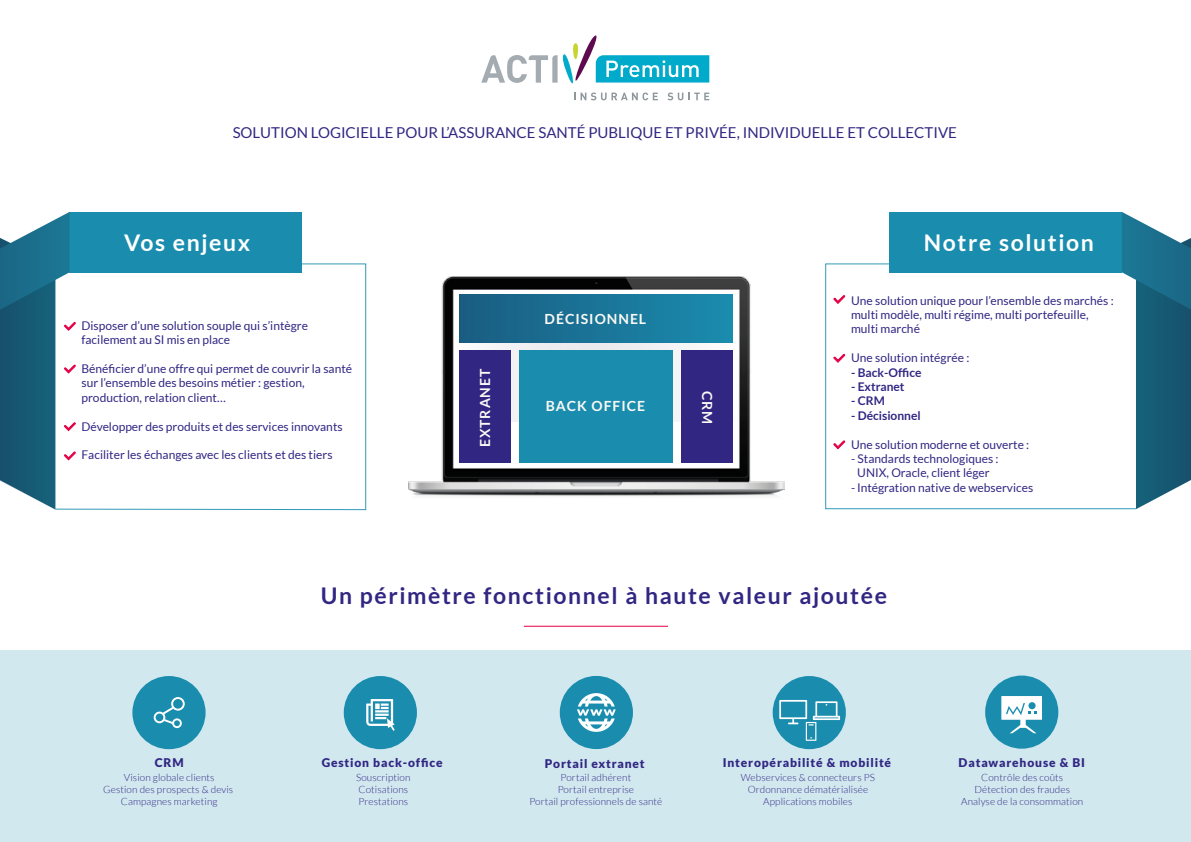
<style>
.page{position:relative;width:1191px;height:842px;background:#fff}
.page>*{position:absolute;margin:0;border:0;box-sizing:border-box;transform-origin:0 0}
.t1{font:700 23px "Lato";letter-spacing:.07em;color:#312783}
.t2{font:700 23px "Lato";letter-spacing:.07em;color:#fff}
.t3{font:15px "Lato";color:#312783}
.t4{font:700 14px "Lato";letter-spacing:.07em;color:#fbf9f4}
.t5{font:12px/14.4px "Lato";color:#312783}
.t6{font:900 12px "Lato";letter-spacing:.07em;color:#312783}
.t7{font:700 12px "Lato";color:#312783}
.t8{font:300 10px/12px "Lato";letter-spacing:.01em;color:#312783;text-align:center}
</style>
<div class="page">
<svg style="left:481px;top:35px;width:228px;height:65px"></svg>
<img style="left:409px;top:276px;width:376px;height:220px">
<svg style="left:616px;top:343px;width:143px;height:79px"></svg>
<div style="left:459px;top:343px;width:157px;height:81px;background:#f2f1f4"></div>
<div style="left:459px;top:295px;width:273px;height:48px;background:linear-gradient(to right,#1a5c81,#1a8cae)"></div>
<div style="left:681px;top:350px;width:51px;height:113px;background:#312783"></div>
<div style="left:459px;top:350px;width:52px;height:112px;background:#312783"></div>
<div style="left:519px;top:350px;width:153px;height:112px;background:#1a8daf"></div>
<div style="left:0;top:650px;width:1191px;height:192px;background:#d2e8ef"></div>
<div style="left:70px;top:212px;width:231px;height:60px;background:#1a8daf"></div>
<svg style="left:76px;top:263px;width:290px;height:247px"></svg>
<svg style="left:825px;top:263px;width:296px;height:246px"></svg>
<svg style="left:0;top:212px;width:76px;height:298px"></svg>
<hr style="left:524px;top:626px;width:144px;height:1px;background:#e50046">
<svg style="left:832px;top:353px;width:14px;height:11px"></svg>
<svg style="left:832px;top:440px;width:14px;height:10px"></svg>
<svg style="left:832px;top:294px;width:14px;height:11px"></svg>
<div style="left:889px;top:212px;width:232px;height:60px;background:#1a8daf"></div>
<svg style="left:1121px;top:212px;width:70px;height:297px"></svg>
<div style="left:772px;top:676px;width:74px;height:73px;background:#1a8daf;border-radius:50%"></div>
<div style="left:132px;top:676px;width:74px;height:73px;background:#1a8daf;border-radius:50%"></div>
<div style="left:344px;top:676px;width:73px;height:73px;background:#1a8daf;border-radius:50%"></div>
<div style="left:560px;top:676px;width:73px;height:73px;background:#1a8daf;border-radius:50%"></div>
<svg style="left:366px;top:699px;width:29px;height:32px"></svg>
<div style="left:985px;top:675px;width:73px;height:74px;background:#1a8daf;border-radius:50%"></div>
<svg style="left:154px;top:697px;width:31px;height:31px"></svg>
<svg style="left:779px;top:700px;width:61px;height:41px"></svg>
<svg style="left:1001px;top:696px;width:41px;height:37px"></svg>
<svg style="left:577px;top:693px;width:38px;height:39px"></svg>
<p class="t3" style="left:233px;top:125px;width:726px">SOLUTION LOGICIELLE POUR L’ASSURANCE SANTÉ PUBLIQUE ET PRIVÉE, INDIVIDUELLE ET COLLECTIVE</p>
<h1 class="t2" style="left:124px;top:230px;width:128px">Vos enjeux</h1>
<p class="t5" style="left:82px;top:318px;width:228px">Disposer d’une solution souple qui s’intègre facilement au SI mis en place</p>
<p class="t5" style="left:82px;top:361px;width:272px">Bénéficier d’une offre qui permet de couvrir la santé sur l’ensemble des besoins métier : gestion, production, relation client…</p>
<p class="t5" style="left:82px;top:419px;width:263px">Développer des produits et des services innovants</p>
<p class="t5" style="left:82px;top:448px;width:252px">Faciliter les échanges avec les clients et des tiers</p>
<p class="t4" style="left:477px;top:447px;width:80px;rotate:-90deg">EXTRANET</p>
<p class="t4" style="left:544px;top:311px;width:103px">DÉCISIONNEL</p>
<p class="t4" style="left:546px;top:398px;width:101px">BACK OFFICE</p>
<p class="t4" style="left:715px;top:391px;width:35px;rotate:90deg">CRM</p>
<h1 class="t2" style="left:924px;top:229px;width:172px">Notre solution</h1>
<p class="t5" style="left:851px;top:293px;width:264px">Une solution unique pour l’ensemble des marchés : multi modèle, multi régime, multi portefeuille, multi marché</p>
<p class="t5" style="left:851px;top:350px;width:120px">Une solution intégrée :</p>
<p class="t7" style="left:851px;top:365px;width:72px">- Back-Office</p>
<p class="t7" style="left:851px;top:380px;width:55px">- Extranet</p>
<p class="t7" style="left:851px;top:394px;width:35px">- CRM</p>
<p class="t7" style="left:851px;top:408px;width:71px">- Décisionnel</p>
<p class="t5" style="left:851px;top:437px;width:180px">Une solution moderne et ouverte :</p>
<p class="t5" style="left:851px;top:451px;width:149px">- Standards technologiques :</p>
<p class="t5" style="left:857px;top:466px;width:134px">UNIX, Oracle, client léger</p>
<p class="t5" style="left:851px;top:480px;width:184px">-Intégration native de webservices</p>
<h1 class="t1" style="left:321px;top:582px;width:568px">Un périmètre fonctionnel à haute valeur ajoutée</h1>
<p class="t6" style="left:155px;top:756px;width:30px">CRM</p>
<p class="t6" style="left:322px;top:756px;width:122px">Gestion back-office</p>
<p class="t6" style="left:545px;top:756px;width:101px">Portail extranet</p>
<p class="t6" style="left:722px;top:756px;width:170px">Interopérabilité &amp; mobilité</p>
<p class="t6" style="left:958px;top:756px;width:128px">Datawarehouse &amp; BI</p>
<p class="t8" style="left:103px;top:771px;width:131px">Vision globale clients<br>Gestion des prospects &amp; devis<br>Campagnes marketing</p>
<p class="t8" style="left:356px;top:771px;width:56px;text-align:left">Souscription<br>Cotisations<br>Prestations</p>
<p class="t8" style="left:529px;top:771px;width:134px">Portail adhérent<br>Portail entreprise<br>Portail professionnels de santé</p>
<p class="t8" style="left:740px;top:771px;width:136px">Webservices &amp; connecteurs PS<br>Ordonnance dématérialisée<br>Applications mobiles</p>
<p class="t8" style="left:961px;top:771px;width:124px">Contrôle des coûts<br>Détection des fraudes<br>Analyse de la consommation</p>
</div>
